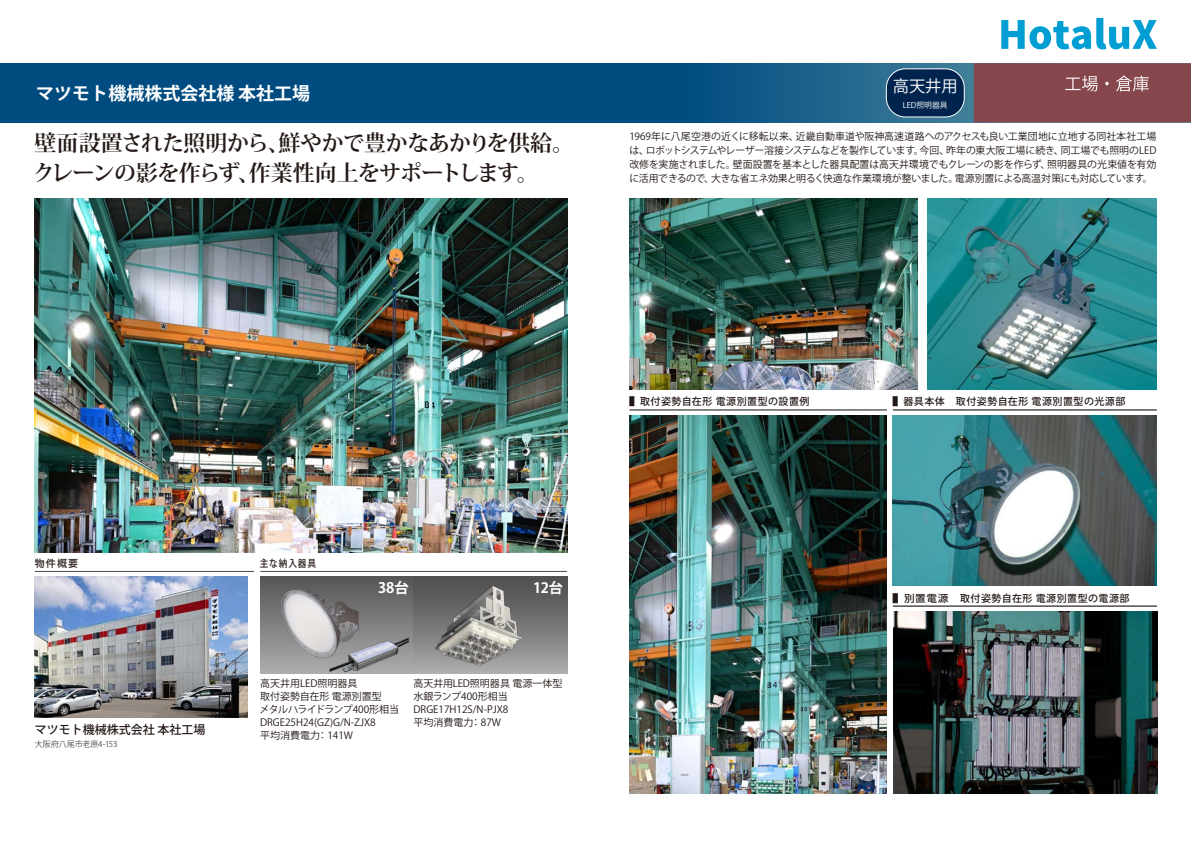
<style>
.page{position:relative;width:1191px;height:842px;background:#fff}
.page>*{position:absolute;margin:0;border:0;box-sizing:border-box;transform-origin:0 0}
.t1{font:700 22px/30px "Koz Min Pro";letter-spacing:-.03em;color:#231815}
.t2{font:700 18px "Koz Go Pro";color:#fff}
.t3{font:16.3px "Koz Go Pr 6 N";color:#fff}
.t4{font:700 14.4px "Koz Go Pro";color:#fff}
.t5{font:700 14.2px "Koz Go Pro";color:#fff}
.t6{font:500 12px "Koz Go Pro";color:#231815}
.t7{font:10px/13px "Koz Go Pro";color:#231815}
.t8{font:500 10px "Koz Go Pro";letter-spacing:.05em;color:#231815}
.t9{font:500 10px "Koz Go Pro";letter-spacing:.05em;color:#231815;scale:1.07 1}
.t10{font:500 10px "Koz Go Pro";letter-spacing:.05em;color:#231815;scale:.87 1}
.t11{font:300 8px "Koz Go Pro";letter-spacing:-.02em;color:#231815}
.t12{font:7.8px "Koz Go Pr 6 N";color:#fff}
</style>
<div class="page">
<svg style="left:0;top:63px;width:973px;height:59px;background:#065182"></svg>
<svg style="left:886px;top:68px;width:78px;height:49px;background:#10345c"></svg>
<div style="left:973px;top:63px;width:218px;height:59px;background:#85464c"></div>
<hr style="left:35px;top:571px;width:219px;height:1px;background:#4c4948">
<hr style="left:260px;top:571px;width:307px;height:1px;background:#4c4948">
<img style="left:35px;top:576px;width:213px;height:142px">
<img style="left:35px;top:198px;width:532px;height:354px">
<img style="left:893px;top:612px;width:264px;height:181px">
<img style="left:629px;top:415px;width:258px;height:378px">
<img style="left:927px;top:198px;width:229px;height:192px">
<img style="left:893px;top:415px;width:263px;height:171px">
<hr style="left:893px;top:409px;width:263px;height:2px;background:#4c4948">
<hr style="left:893px;top:605px;width:264px;height:2px;background:#4c4948">
<hr style="left:629px;top:409px;width:258px;height:2px;background:#4c4948">
<svg style="left:1001px;top:18px;width:156px;height:31px"></svg>
<img style="left:260px;top:576px;width:152px;height:98px">
<img style="left:326px;top:630px;width:86px;height:44px">
<div style="left:414px;top:576px;width:153px;height:98px;background:linear-gradient(to bottom,#4b4947,#a9a9aa)"></div>
<img style="left:420px;top:576px;width:117px;height:98px">
<img style="left:629px;top:198px;width:288px;height:192px">
<h2 class="t2" style="left:36px;top:82px;width:275px">マツモト機械株式会社様 本社工場</h2>
<h3 class="t3" style="left:892px;top:77px;width:67px">高天井用</h3>
<p class="t12" style="left:903px;top:101px;width:46px">LED照明器具</p>
<h1 class="t1" style="left:32px;top:127px;width:543px">壁面設置された照明から、鮮やかで豊かなあかりを供給。クレーンの影を作らず、作業性向上をサポートします。</h1>
<p class="t7" style="left:629px;top:130px;width:528px;line-height:14px;text-align:justify">1969年に八尾空港の近くに移転以来、近畿自動車道や阪神高速道路へのアクセスも良い工業団地に立地する同社本社工場は、ロボットシステムやレーザー溶接システムなどを製作しています。今回、昨年の東大阪工場に続き、同工場でも照明のLED改修を実施されました。壁面設置を基本とした器具配置は高天井環境でもクレーンの影を作らず、照明器具の光束値を有効に活用できるので、大きな省エネ効果と明るく快適な作業環境が整いました。電源別置による高温対策にも対応しています。</p>
<p class="t8" style="left:35px;top:557px;width:45px">物件概要</p>
<p class="t6" style="left:35px;top:721px;width:172px">マツモト機械株式会社 本社工場</p>
<p class="t11" style="left:35px;top:738px;width:84px">大阪府八尾市老原4-153</p>
<p class="t10" style="left:260px;top:557px;width:66px">主な納入器具</p>
<h3 class="t4" style="left:378px;top:578px;width:32px">38台</h3>
<h3 class="t5" style="left:533px;top:578px;width:32px">12台</h3>
<p class="t7" style="left:260px;top:677px;width:141px">高天井用LED照明器具<br>取付姿勢自在形 電源別置型<br>メタルハライドランプ400形相当<br>DRGE25H24(GZ)G/N-ZJX8<br>平均消費電力： 141W</p>
<p class="t7" style="left:413px;top:677px;width:151px">高天井用LED照明器具 電源一体型水銀ランプ400形相当<br>DRGE17H12S/N-PJX8<br>平均消費電力： 87W</p>
<p class="t8" style="left:629px;top:395px;width:181px">▌取付姿勢自在形 電源別置型の設置例</p>
<p class="t8" style="left:893px;top:395px;width:234px">▌器具本体　取付姿勢自在形 電源別置型の光源部</p>
<p class="t9" style="left:893px;top:591px;width:223px">▌別置電源　取付姿勢自在形 電源別置型の電源部</p>
</div>
